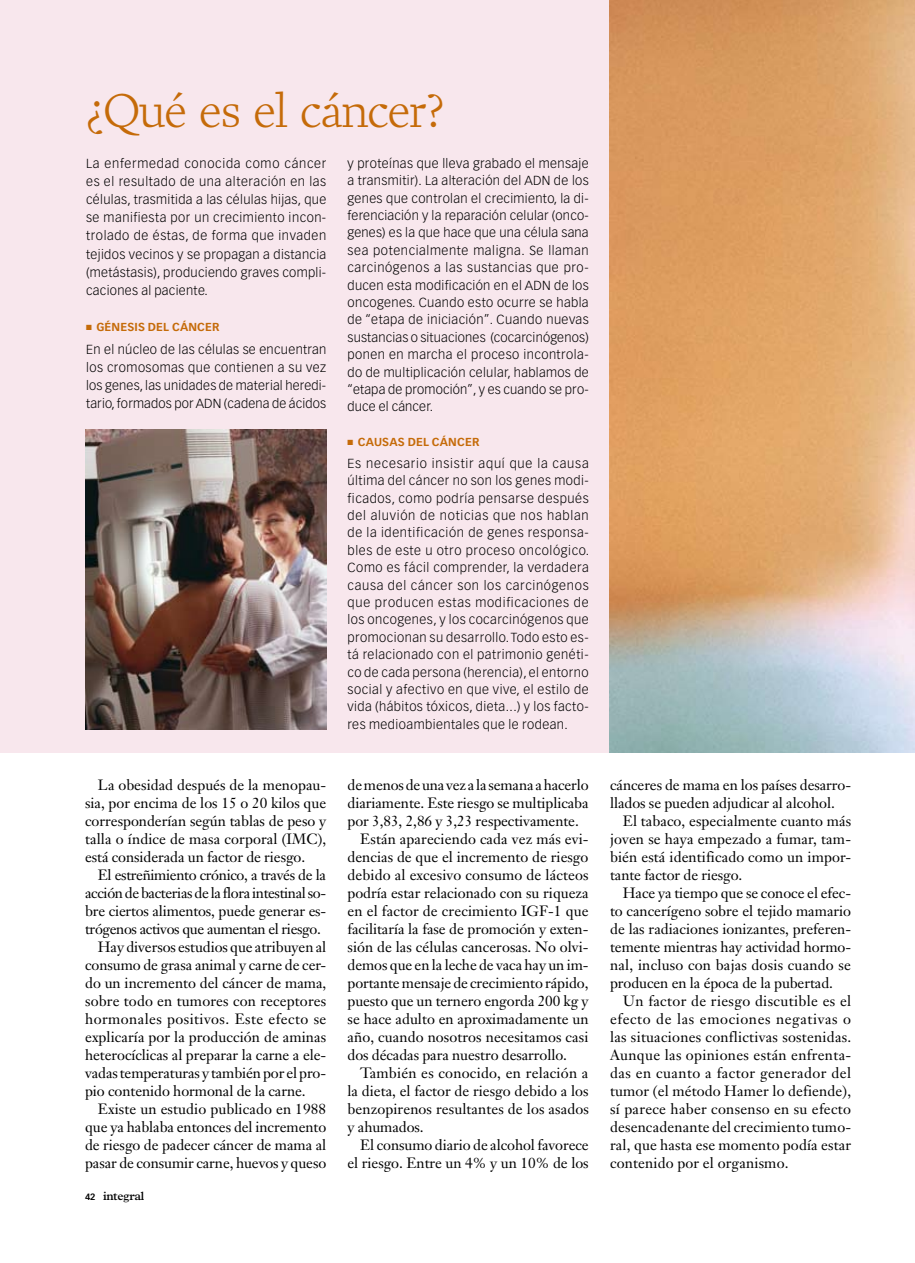
<style>
.page{position:relative;width:915px;height:1263px;background:#fff}
.page>*{position:absolute;margin:0;border:0;box-sizing:border-box;transform-origin:0 0}
.t1{font:48px "Prensa";letter-spacing:-.04em;color:#c56b09}
.t2{font:14.7px/18px "Janson Text";letter-spacing:-.005em;color:#000;text-align:justify}
.t3{font:14.7px "Janson Text";letter-spacing:-.025em;color:#000}
.t4{font:14.7px "Janson Text";letter-spacing:.03em;color:#000}
.t5{font:14.7px "Janson Text";letter-spacing:.015em;color:#000}
.t6{font:300 12.9px/17.4px "Vectora LH";letter-spacing:.025em;color:#000;text-align:justify}
.t7{font:600 12px "Plantin";letter-spacing:-.03em;color:#000}
.t8{font:700 11.4px "Vectora LH";letter-spacing:.015em;color:#c56b09}
.s1{font-family:"Vectora LH";font-weight:700;font-size:9px}
</style>
<div class="page">
<div style="left:0;top:0;width:914px;height:753px;background:#f8e7ed"></div>
<img style="left:609px;top:0;width:305px;height:752px">
<img style="left:85px;top:429px;width:241px;height:300px">
<h1 class="t1" style="left:85px;top:82px;width:361px">¿Qué es el cáncer?</h1>
<p class="t6" style="left:347px;top:155px;width:242px">y proteínas que lleva grabado el mensaje a transmitir). La alteración del ADN</p>
<p class="t6" style="left:86px;top:154px;width:242px;line-height:18.1px">La enfermedad conocida como cáncer es el resultado de una alteración en las células, trasmitida a las células hijas, que se manifiesta por un crecimiento incon&shy;trolado de éstas, de forma que invaden tejidos vecinos y se propagan a distancia (metástasis), produciendo graves compli&shy;caciones al paciente.</p>
<p class="t8" style="left:86px;top:320px;width:135px">■ GÉNESIS DEL CÁNCER</p>
<p class="t6" style="left:86px;top:340px;width:242px;line-height:18.1px">En el núcleo de las células se encuentran los cromosomas que contienen a su vez los genes, las unidades de material heredi&shy;tario, formados por ADN</p>
<p class="t6" style="left:347px;top:172px;width:242px;text-indent:206px">de los genes que controlan el crecimiento, la di&shy;ferenciación y la reparación celular (onco&shy;genes) es la que hace que una célula sana sea potencialmente maligna. Se llaman carcinógenos a las sustancias que pro&shy;ducen esta modificación en el ADN</p>
<p class="t6" style="left:347px;top:276px;width:243px;text-indent:206px">de los oncogenes. Cuando esto ocurre se habla de “etapa de iniciación”. Cuando nuevas sustancias o situaciones (cocarcinógenos) ponen en marcha el proceso incontrola&shy;do de multiplicación celular, hablamos de “etapa de promoción”, y es cuando se pro&shy;duce el cáncer.</p>
<p class="t8" style="left:347px;top:435px;width:133px">■ CAUSAS DEL CÁNCER</p>
<p class="t6" style="left:347px;top:455px;width:243px">Es necesario insistir aquí que la causa última del cáncer no son los genes modi&shy;ficados, como podría pensarse después del aluvión de noticias que nos hablan de la identificación de genes responsa&shy;bles de este u otro proceso oncológico.<br>Como es fácil comprender, la verdadera causa del cáncer son los carcinógenos que producen estas modificaciones de los oncogenes, y los cocarcinógenos que promocionan su desarrollo. Todo esto es&shy;tá relacionado con el patrimonio genéti&shy;co de cada persona (herencia), el entorno social y afectivo en que vive, el estilo de vida (hábitos tóxicos, dieta...) y los facto&shy;res medioambientales que le rodean.</p>
<p class="t6" style="left:224px;top:395px;width:104px">(cadena de ácidos</p>
<p class="t2" style="left:85px;top:776px;width:242px;text-indent:13px">La obesidad después de la menopau&shy;sia, por encima de los 15 o 20 kilos que corresponderían según tablas de peso y talla o índice de masa corporal (IMC), está considerada un factor de riesgo.</p>
<p class="t3" style="left:98px;top:866px;width:229px">El estreñimiento crónico, a través de la</p>
<p class="t3" style="left:85px;top:884px;width:242px">acción de bacterias de la flora intestinal so-</p>
<p class="t2" style="left:85px;top:902px;width:242px">bre ciertos alimentos, puede generar es-</p>
<p class="t3" style="left:85px;top:920px;width:237px">trógenos activos que aumentan el riesgo.</p>
<p class="t2" style="left:98px;top:938px;width:230px">Hay diversos estudios que atribuyen al</p>
<p class="t2" style="left:85px;top:956px;width:242px">consumo de grasa animal y carne de cer-</p>
<p class="t2" style="left:85px;top:974px;width:243px">do un incremento del cáncer de mama,</p>
<p class="t2" style="left:85px;top:992px;width:243px">sobre todo en tumores con receptores</p>
<p class="t4" style="left:85px;top:1010px;width:243px">hormonales positivos. Este efecto se</p>
<p class="t2" style="left:85px;top:1028px;width:242px">explicaría por la producción de aminas</p>
<p class="t2" style="left:85px;top:1046px;width:242px">heterocíclicas al preparar la carne a ele-</p>
<p class="t2" style="left:85px;top:1064px;width:242px">vadas temperaturas y también por el pro-</p>
<p class="t2" style="left:85px;top:1082px;width:222px">pio contenido hormonal de la carne.</p>
<p class="t2" style="left:98px;top:1100px;width:230px">Existe un estudio publicado en 1988</p>
<p class="t2" style="left:85px;top:1118px;width:242px">que ya hablaba entonces del incremento</p>
<p class="t2" style="left:85px;top:1136px;width:242px">de riesgo de padecer cáncer de mama al</p>
<p class="t2" style="left:85px;top:1154px;width:242px">pasar de consumir carne, huevos y queso</p>
<p class="t7" style="left:85px;top:1188px;width:61px"><span class="s1">42</span> integral</p>
<p class="t2" style="left:347px;top:776px;width:242px">de menos de una vez a la semana a hacerlo</p>
<p class="t2" style="left:347px;top:794px;width:242px">diariamente. Este riesgo se multiplicaba</p>
<p class="t2" style="left:347px;top:812px;width:233px">por 3,83, 2,86 y 3,23 respectivamente.</p>
<p class="t2" style="left:360px;top:830px;width:230px">Están apareciendo cada vez más evi-</p>
<p class="t2" style="left:347px;top:848px;width:242px">dencias de que el incremento de riesgo</p>
<p class="t2" style="left:347px;top:866px;width:242px">debido al excesivo consumo de lácteos</p>
<p class="t2" style="left:347px;top:884px;width:242px">podría estar relacionado con su riqueza</p>
<p class="t2" style="left:347px;top:902px;width:242px">en el factor de crecimiento IGF-1 que</p>
<p class="t2" style="left:347px;top:920px;width:242px">facilitaría la fase de promoción y exten-</p>
<p class="t2" style="left:347px;top:938px;width:242px">sión de las células cancerosas. No olvi-</p>
<p class="t2" style="left:347px;top:956px;width:242px">demos que en la leche de vaca hay un im-</p>
<p class="t2" style="left:347px;top:974px;width:242px">portante mensaje de crecimiento rápido,</p>
<p class="t2" style="left:347px;top:992px;width:242px">puesto que un ternero engorda 200 kg y</p>
<p class="t2" style="left:347px;top:1010px;width:242px">se hace adulto en aproximadamente un</p>
<p class="t2" style="left:347px;top:1028px;width:242px">año, cuando nosotros necesitamos casi</p>
<p class="t2" style="left:347px;top:1046px;width:221px">dos décadas para nuestro desarrollo.</p>
<p class="t5" style="left:360px;top:1064px;width:229px">También es conocido, en relación a</p>
<p class="t2" style="left:347px;top:1082px;width:242px">la dieta, el factor de riesgo debido a los</p>
<p class="t2" style="left:347px;top:1100px;width:243px">benzopirenos resultantes de los asados</p>
<p class="t2" style="left:347px;top:1118px;width:78px">y ahumados.</p>
<p class="t2" style="left:360px;top:1136px;width:230px">El consumo diario de alcohol favorece</p>
<p class="t2" style="left:347px;top:1154px;width:242px">el riesgo. Entre un 4% y un 10% de los</p>
<p class="t2" style="left:610px;top:776px;width:242px">cánceres de mama en los países desarro&shy;llados se pueden adjudicar al alcohol.</p>
<p class="t2" style="left:610px;top:812px;width:242px;text-indent:13px">El tabaco, especialmente cuanto más joven se haya empezado a fumar, tam&shy;bién está identificado como un impor&shy;tante factor de riesgo.</p>
<p class="t2" style="left:610px;top:884px;width:242px;text-indent:13px">Hace ya tiempo que se conoce el efec&shy;to cancerígeno sobre el tejido mamario de las radiaciones ionizantes, preferen&shy;temente mientras hay actividad hormo&shy;nal, incluso con bajas dosis cuando se producen en la época de la pubertad.</p>
<p class="t2" style="left:610px;top:992px;width:243px;text-indent:13px">Un factor de riesgo discutible es el efecto de las emociones negativas o las situaciones conflictivas sostenidas.<br>Aunque las opiniones están enfrenta&shy;das en cuanto a factor generador del tumor (el método Hamer lo defiende), sí parece haber consenso en su efecto desencadenante del crecimiento tumo&shy;ral, que hasta ese momento podía estar contenido por el organismo.</p>
</div>
